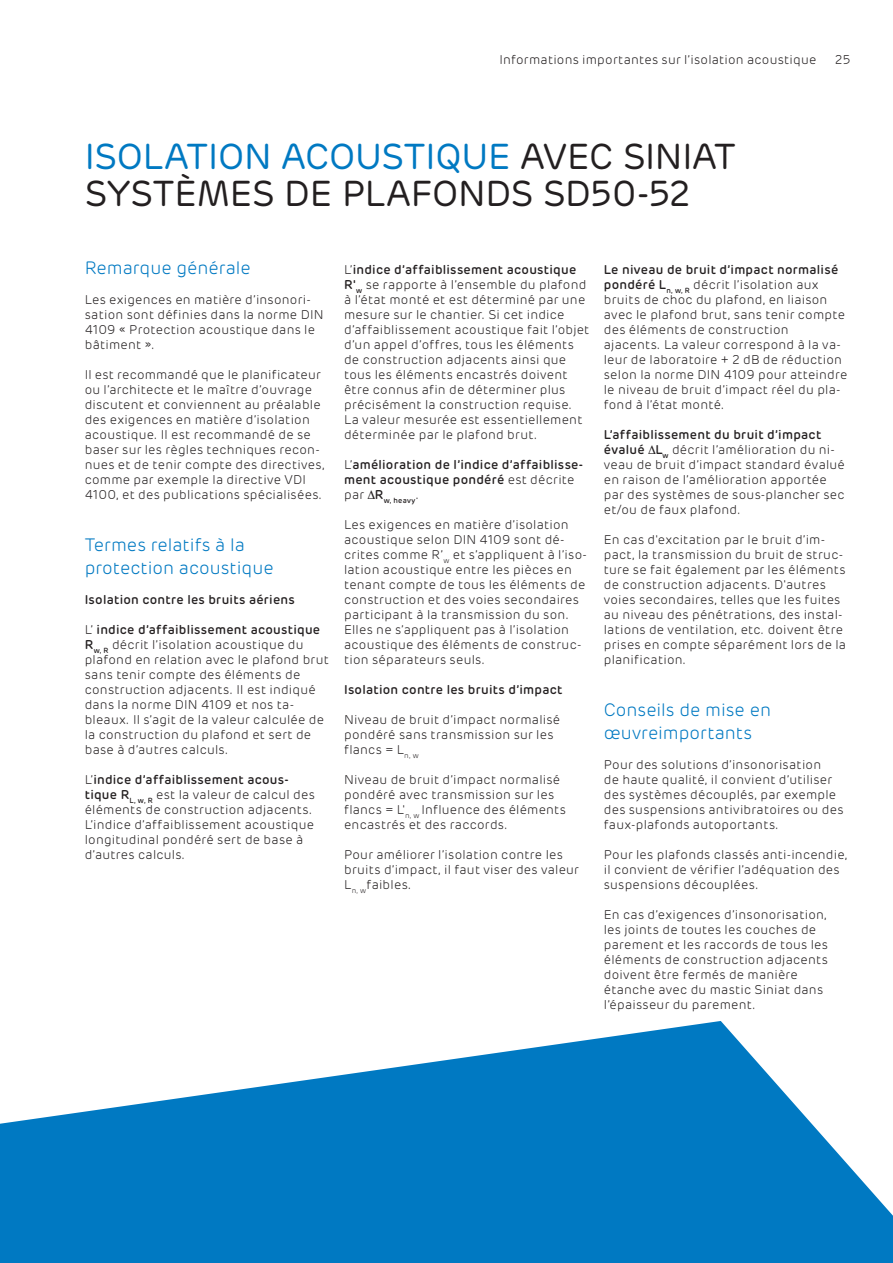
<style>
.page{position:relative;width:893px;height:1263px;background:#fff}
.page>*{position:absolute;margin:0;border:0;box-sizing:border-box;transform-origin:0 0}
._1_1_Headline_24pt{font:36px/37.5px "Rubrik";letter-spacing:-.005em;color:#231f20}
._1_2b_Subhead_12pt_F{font:300 18px/22.5px "Rubrik";color:#0079c2}
._1_2_Subhead_12pt{font:300 18px "Rubrik";color:#0079c2}
._3_1_Copy_8_5pt{font:300 12.75px/15px "Rubrik";letter-spacing:.02em;color:#231f20}
._3_1_Copy_8_5pt-2{font:500 12.75px/15px "Rubrik";letter-spacing:.02em;color:#231f20}
._1_2_Subhead_12pt-2{font:300 12.75px "Rubrik";letter-spacing:.02em;color:#231f20}
._3_1_Copy_8_5pt-3{font:500 7.5px "Rubrik";letter-spacing:.035em;color:#231f20}
.s1{color:#0079c2}
.s2{font-weight:500}
.s3{font-weight:300}
</style>
<div class="page">
<svg style="left:0;top:1021px;width:893px;height:242px;fill:#0079c2"></svg>
<p class="_1_2_Subhead_12pt-2" style="left:499px;top:52px;width:318px">Informations importantes sur l’isolation acoustique</p>
<p class="_3_1_Copy_8_5pt" style="left:835px;top:52px;width:17px">25</p>
<p class="_1_1_Headline_24pt" style="left:85px;top:138px;width:653px"><span class="s1">ISOLATION ACOUSTIQUE</span> AVEC SINIAT<br>SYSTÈMES DE PLAFONDS SD50-52</p>
<p class="_1_2_Subhead_12pt" style="left:85px;top:257px;width:168px">Remarque générale</p>
<p class="_3_1_Copy_8_5pt" style="left:85px;top:292px;width:240px">Les exigences en matière d’insonori&shy;sation sont définies dans la norme DIN<br>4109 « Protection acoustique dans le bâtiment ».</p>
<p class="_3_1_Copy_8_5pt" style="left:85px;top:367px;width:242px">Il est recommandé que le planificateur ou l’architecte et le maître d’ouvrage discutent et conviennent au préalable des exigences en matière d’isolation acoustique. Il est recommandé de se baser sur les règles techniques recon&shy;nues et de tenir compte des directives, comme par exemple la directive VDI 4100, et des publications spécialisées.</p>
<p class="_1_2b_Subhead_12pt_F" style="left:85px;top:534px;width:190px">Termes relatifs à la protection acoustique</p>
<p class="_3_1_Copy_8_5pt-2" style="left:85px;top:592px;width:212px">Isolation contre les bruits aériens</p>
<p class="_3_1_Copy_8_5pt" style="left:85px;top:622px;width:246px">L’ <span class="s2">indice d’affaiblissement acoustique R</span><sub>w,</sub> <sub>R</sub> décrit l’isolation acoustique du plafond en relation avec le plafond brut sans tenir compte des éléments de construction adjacents. Il est indiqué dans la norme DIN 4109 et nos ta&shy;bleaux. Il s’agit de la valeur calculée de la construction du plafond et sert de base à d’autres calculs.</p>
<p class="_3_1_Copy_8_5pt" style="left:85px;top:772px;width:232px">L’<span class="s2">indice d’affaiblissement acous&shy;tique R</span><sub>L,</sub> <sub>w,</sub> <sub>R</sub> est la valeur de calcul des éléments de construction adjacents.<br>L’indice d’affaiblissement acoustique longitudinal pondéré sert de base à d’autres calculs.</p>
<p class="_3_1_Copy_8_5pt" style="left:344px;top:262px;width:247px">L’<span class="s2">indice d’affaiblissement acoustique R'</span><sub>w</sub> se rapporte à l’ensemble du plafond à l’état monté et est déterminé par une mesure sur le chantier. Si cet indice d’affaiblissement acoustique fait l’objet d’un appel d’offres, tous les éléments de construction adjacents ainsi que tous les éléments encastrés doivent être connus afin de déterminer plus précisément la construction requise.<br>La valeur mesurée est essentiellement déterminée par le plafond brut.</p>
<p class="_3_1_Copy_8_5pt-2" style="left:344px;top:457px;width:241px"><span class="s3">L’</span>amélioration de l’indice d’affaiblisse&shy;ment acoustique pondéré <span class="s3">est décrite</span></p>
<p class="_3_1_Copy_8_5pt-3" style="left:344px;top:496px;width:77px"><sup>par</sup> ∆<sup>R</sup>w, heavy<sup>.</sup></p>
<p class="_3_1_Copy_8_5pt" style="left:344px;top:517px;width:244px">Les exigences en matière d’isolation acoustique selon DIN 4109 sont dé&shy;crites comme R’<sub>w</sub> et s’appliquent à l’iso&shy;lation acoustique entre les pièces en tenant compte de tous les éléments de construction et des voies secondaires participant à la transmission du son.<br>Elles ne s’appliquent pas à l’isolation acoustique des éléments de construc&shy;tion séparateurs seuls.</p>
<p class="_3_1_Copy_8_5pt-2" style="left:344px;top:682px;width:220px">Isolation contre les bruits d’impact</p>
<p class="_3_1_Copy_8_5pt" style="left:344px;top:712px;width:218px">Niveau de bruit d’impact normalisé pondéré sans transmission sur les flancs = L<sub>n,</sub> <sub>w</sub></p>
<p class="_3_1_Copy_8_5pt" style="left:344px;top:772px;width:223px">Niveau de bruit d’impact normalisé pondéré avec transmission sur les flancs = L'<sub>n,</sub> <sub>w</sub> Influence des éléments encastrés et des raccords.</p>
<p class="_3_1_Copy_8_5pt" style="left:344px;top:847px;width:236px">Pour améliorer l’isolation contre les bruits d’impact, il faut viser des valeur<br>L<sub>n,</sub> <sub>w</sub>faibles.</p>
<p class="_3_1_Copy_8_5pt" style="left:604px;top:262px;width:245px"><span class="s2">Le niveau de bruit d’impact normalisé pondéré L</span><sub>n,</sub> <sub>w,</sub> <sub>R</sub> décrit l’isolation aux bruits de choc du plafond, en liaison avec le plafond brut, sans tenir compte des éléments de construction ajacents. La valeur correspond à la va&shy;leur de laboratoire + 2 dB de réduction selon la norme DIN 4109 pour atteindre le niveau de bruit d’impact réel du pla&shy;fond à l’état monté.</p>
<p class="_3_1_Copy_8_5pt" style="left:604px;top:427px;width:243px"><span class="s2">L’affaiblissement du bruit d’impact évalué</span> ∆<span class="s2">L</span><sub>w</sub> décrit l’amélioration du ni&shy;veau de bruit d’impact standard évalué en raison de l’amélioration apportée</p>
<p class="_3_1_Copy_8_5pt" style="left:604px;top:487px;width:242px">par des systèmes de sous-plancher sec et/ou de faux plafond.</p>
<p class="_3_1_Copy_8_5pt" style="left:604px;top:532px;width:244px">En cas d'excitation par le bruit d’im&shy;pact, la transmission du bruit de struc&shy;ture se fait également par les éléments de construction adjacents. D'autres voies secondaires, telles que les fuites au niveau des pénétrations, des instal&shy;lations de ventilation, etc. doivent être prises en compte séparément lors de la planification.</p>
<p class="_1_2b_Subhead_12pt_F" style="left:604px;top:699px;width:169px">Conseils de mise en œuvreimportants</p>
<p class="_3_1_Copy_8_5pt" style="left:604px;top:757px;width:241px">Pour des solutions d’insonorisation<br>de haute qualité, il convient d’utiliser des systèmes découplés, par exemple des suspensions antivibratoires ou des faux-plafonds autoportants.</p>
<p class="_3_1_Copy_8_5pt" style="left:604px;top:847px;width:245px">Pour les plafonds classés anti-incendie, il convient de vérifier l’adéquation des suspensions découplées.</p>
<p class="_3_1_Copy_8_5pt" style="left:604px;top:907px;width:226px">En cas d’exigences d’insonorisation, les joints de toutes les couches de parement et les raccords de tous les éléments de construction adjacents doivent être fermés de manière étanche avec du mastic Siniat dans l’épaisseur du parement.</p>
</div>
